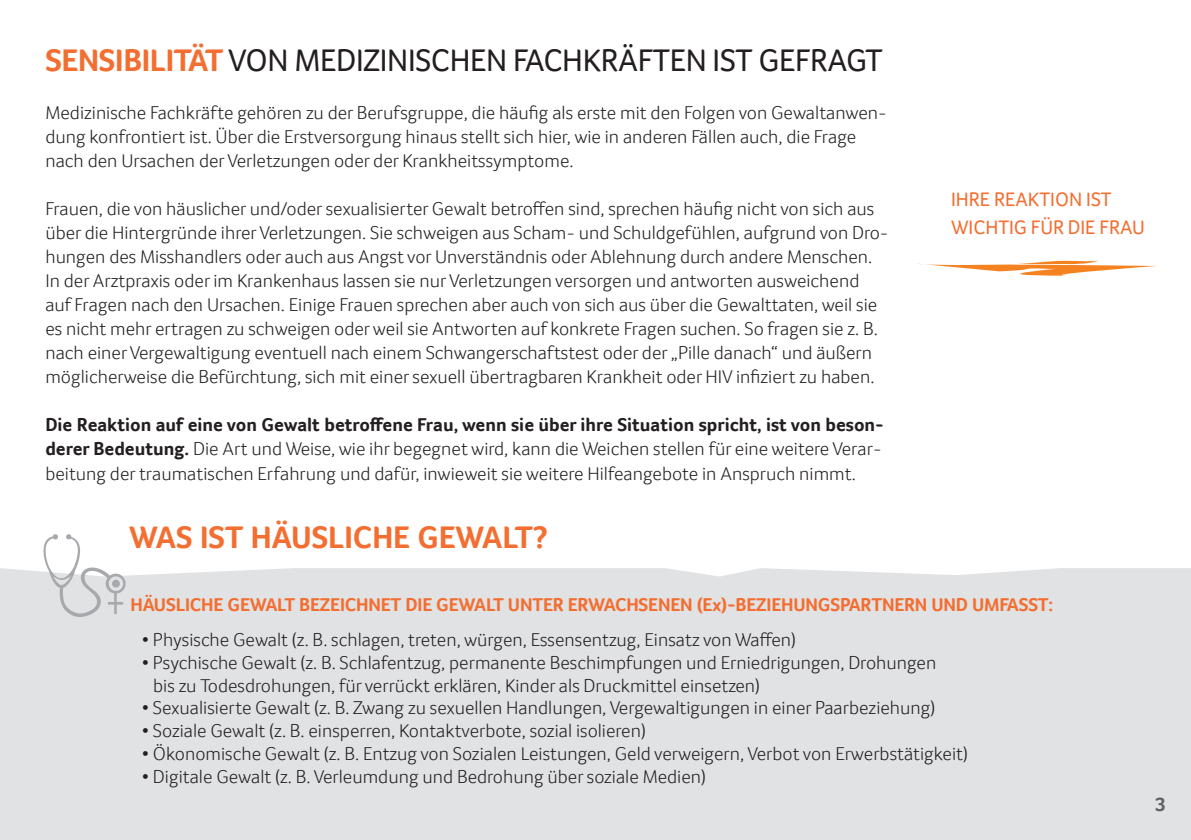
<style>
.page{position:relative;width:1191px;height:840px;background:#fff}
.page>*{position:absolute;margin:0;border:0;box-sizing:border-box;transform-origin:0 0}
.t1{font:32px "Transgourmet";letter-spacing:-.01em;color:#231f20}
.t2{font:700 32px "Transgourmet";color:#f36e31}
.t3{font:20px "Transgourmet";color:#f36e31}
.t4{font:700 20px "Transgourmet";color:#636366}
.t5{font:300 19px/24px "Transgourmet";color:#231f20}
.t6{font:700 19px "Transgourmet";letter-spacing:-.01em;color:#f36e31}
.s1{font-weight:700;color:#f36e31}
.s2{font-weight:700}
</style>
<div class="page">
<div style="left:0;top:568px;width:1191px;height:271px;background:#e1e2e4"></div>
<img style="left:36px;top:534px;width:101px;height:90px">
<svg style="left:917px;top:260px;width:240px;height:15px"></svg>
<p class="t1" style="left:45px;top:42px;width:839px"><span class="s1">SENSIBILITÄT</span> VON MEDIZINISCHEN FACHKRÄFTEN IST GEFRAGT</p>
<p class="t5" style="left:45px;top:100px;width:843px">Medizinische Fachkräfte gehören zu der Berufsgruppe, die häufig als erste mit den Folgen von Gewaltanwen&shy;dung konfrontiert ist. Über die Erstversorgung hinaus stellt sich hier, wie in anderen Fällen auch, die Frage nach den Ursachen der Verletzungen oder der Krankheitssymptome.</p>
<p class="t5" style="left:45px;top:196px;width:844px">Frauen, die von häuslicher und/oder sexualisierter Gewalt betroffen sind, sprechen häufig nicht von sich aus über die Hintergründe ihrer Verletzungen. Sie schweigen aus Scham- und Schuldgefühlen, aufgrund von Dro&shy;hungen des Misshandlers oder auch aus Angst vor Unverständnis oder Ablehnung durch andere Menschen.</p>
<p class="t5" style="left:45px;top:268px;width:834px">In der Arztpraxis oder im Krankenhaus lassen sie nur Verletzungen versorgen und antworten ausweichend auf Fragen nach den Ursachen. Einige Frauen sprechen aber auch von sich aus über die Gewalttaten, weil sie es nicht mehr ertragen zu schweigen oder weil sie Antworten auf konkrete Fragen suchen. So fragen sie z. B. nach einer Vergewaltigung eventuell nach einem Schwangerschaftstest oder der „Pille danach“ und äußern möglicherweise die Befürchtung, sich mit einer sexuell übertragbaren Krankheit oder HIV infiziert zu haben.</p>
<p class="t5" style="left:45px;top:412px;width:840px"><span class="s2">Die Reaktion auf eine von Gewalt betroffene Frau, wenn sie über ihre Situation spricht, ist von beson&shy;derer Bedeutung.</span> Die Art und Weise, wie ihr begegnet wird, kann die Weichen stellen für eine weitere Verar&shy;beitung der traumatischen Erfahrung und dafür, inwieweit sie weitere Hilfeangebote in Anspruch nimmt.</p>
<p class="t2" style="left:129px;top:518px;width:420px">WAS IST HÄUSLICHE GEWALT?</p>
<p class="t3" style="left:951px;top:188px;width:162px">IHRE REAKTION IST</p>
<p class="t3" style="left:951px;top:216px;width:195px">WICHTIG FÜR DIE FRAU</p>
<p class="t6" style="left:130px;top:593px;width:924px">HÄUSLICHE GEWALT BEZEICHNET DIE GEWALT UNTER ERWACHSENEN (Ex)-BEZIEHUNGSPARTNERN UND UMFASST:</p>
<p class="t5" style="left:142px;top:627px;width:656px">• Physische Gewalt (z. B. schlagen, treten, würgen, Essensentzug, Einsatz von Waffen)</p>
<p class="t5" style="left:142px;top:650px;width:796px">• Psychische Gewalt (z. B. Schlafentzug, permanente Beschimpfungen und Erniedrigungen, Drohungen</p>
<p class="t5" style="left:153px;top:672px;width:608px">bis zu Todesdrohungen, für verrückt erklären, Kinder als Druckmittel einsetzen)</p>
<p class="t5" style="left:142px;top:695px;width:795px">• Sexualisierte Gewalt (z. B. Zwang zu sexuellen Handlungen, Vergewaltigungen in einer Paarbeziehung)</p>
<p class="t5" style="left:142px;top:718px;width:506px">• Soziale Gewalt (z. B. einsperren, Kontaktverbote, sozial isolieren)</p>
<p class="t5" style="left:142px;top:741px;width:827px">• Ökonomische Gewalt (z. B. Entzug von Sozialen Leistungen, Geld verweigern, Verbot von Erwerbstätigkeit)</p>
<p class="t5" style="left:142px;top:764px;width:566px">• Digitale Gewalt (z. B. Verleumdung und Bedrohung über soziale Medien)</p>
<p class="t4" style="left:1155px;top:791px;width:12px">3</p>
</div>
